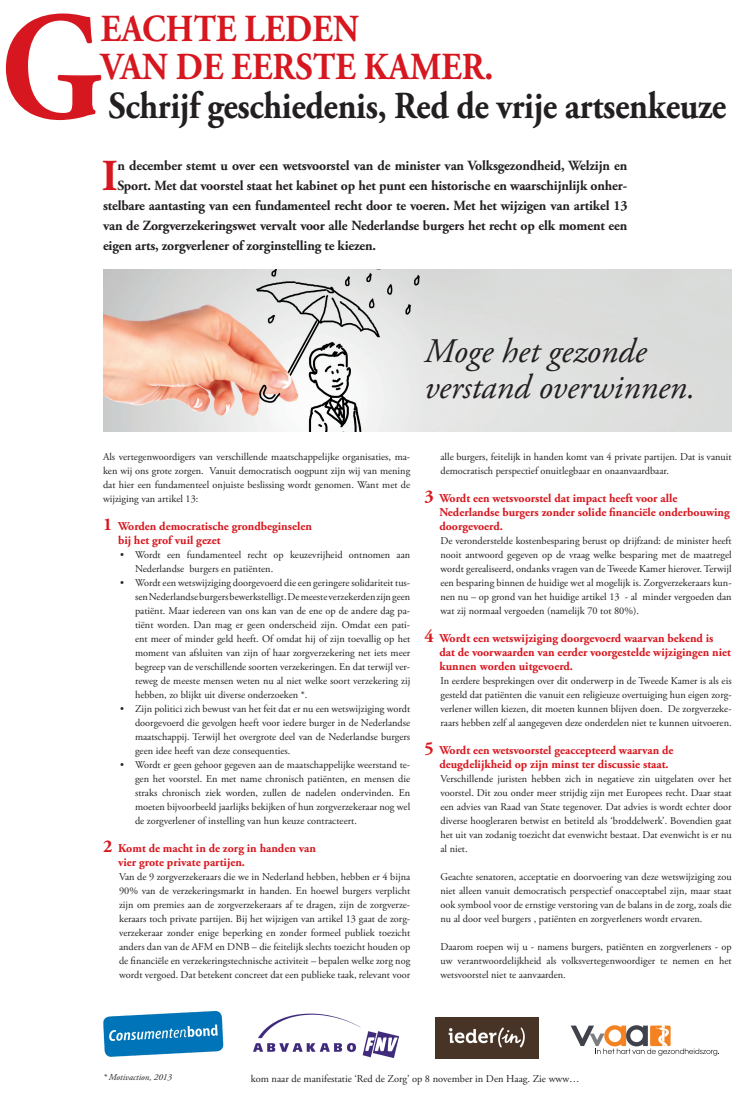
<style>
.page{position:relative;width:743px;height:1106px;background:#fff}
.page>*{position:absolute;margin:0;border:0;box-sizing:border-box;transform-origin:0 0}
.grote_kop{font:700 153.9px "Adobe Garamond Pro";color:#d7171f;scale:.9 1}
.lead{font:700 44.2px "Adobe Garamond Pro";color:#d7171f}
.grote_kop-2{font:700 38.2px/38.4px "Adobe Garamond Pro";letter-spacing:-.01em;color:#231f20;scale:.9 1}
.body{font:italic 34.4px "Adobe Garamond Pro";color:#231f20}
.lead-2{font:700 14px "Adobe Garamond Pro";letter-spacing:-.01em;color:#231f20}
.body-2{font:700 12px "Adobe Garamond Pro";color:#d7171f}
.body-3{font:10.4px/14px "Adobe Garamond Pro";color:#231f20;text-align:justify}
.body-4{font:italic 9px "Adobe Garamond Pro";color:#231f20}
.s1{color:#d7171f}
.s2{font-size:18px}
</style>
<div class="page">
<img style="left:103px;top:269px;width:628px;height:162px">
<img style="left:103px;top:1011px;width:121px;height:46px">
<svg style="left:570px;top:1025px;width:149px;height:30px"></svg>
<img style="left:254px;top:1013px;width:145px;height:44px">
<img style="left:435px;top:1017px;width:104px;height:41px">
<p class="grote_kop" style="left:0;top:-21px;width:114px">G</p>
<p class="grote_kop-2" style="left:101px;top:10px;width:696px"><span class="s1">EACHTE LEDEN<br>VAN DE EERSTE KAMER.<br></span>Schrijf geschiedenis, Red de vrije artsenkeuze</p>
<p class="lead" style="left:102px;top:150px;width:18px">I</p>
<p class="lead-2" style="left:117px;top:157px;width:511px">n december stemt u over een wetsvoorstel van de minister van Volksgezondheid, Welzijn en</p>
<p class="lead-2" style="left:117px;top:177px;width:511px">Sport. Met dat voorstel staat het kabinet op het punt een historische en waarschijnlijk onher-</p>
<p class="lead-2" style="left:103px;top:197px;width:526px">stelbare aantasting van een fundamenteel recht door te voeren. Met het wijzigen van artikel 13</p>
<p class="lead-2" style="left:103px;top:217px;width:526px">van de Zorgverzekeringswet vervalt voor alle Nederlandse burgers het recht op elk moment een</p>
<p class="lead-2" style="left:103px;top:237px;width:275px">eigen arts, zorgverlener of zorginstelling te kiezen.</p>
<p class="body" style="left:424px;top:330px;width:223px">Moge het gezonde</p>
<p class="body" style="left:424px;top:366px;width:272px">verstand overwinnen.</p>
<p class="body-3" style="left:103px;top:450px;width:309px">Als vertegenwoordigers van verschillende maatschappelijke organisaties, ma&shy;ken wij ons grote zorgen. Vanuit democratisch oogpunt zijn wij van mening dat hier een fundamenteel onjuiste beslissing wordt genomen. Want met de wijziging van artikel 13:</p>
<p class="body-2" style="left:103px;top:519px;width:210px"><span class="s2">1</span> Worden democratische grondbeginselen</p>
<p class="body-2" style="left:118px;top:533px;width:104px">bij het grof vuil gezet</p>
<p class="body-3" style="left:135px;top:548px;width:277px;text-indent:-15px">• Wordt een fundamenteel recht op keuzevrijheid ontnomen aan<br>Nederlandse burgers en patiënten.</p>
<p class="body-3" style="left:135px;top:576px;width:277px;text-indent:-15px">• Wordt een wetswijziging doorgevoerd die een geringere solidariteit tus&shy;sen Nederlandse burgers bewerkstelligt. De meeste verzekerden zijn geen patiënt. Maar iedereen van ons kan van de ene op de andere dag pa&shy;tiënt worden. Dan mag er geen onderscheid zijn. Omdat een pati&shy;ënt meer of minder geld heeft. Of omdat hij of zijn toevallig op het moment van afsluiten van zijn of haar zorgverzekering net iets meer begreep van de verschillende soorten verzekeringen. En dat terwijl ver&shy;reweg de meeste mensen weten nu al niet welke soort verzekering zij hebben, zo blijkt uit diverse onderzoeken *.</p>
<p class="body-3" style="left:135px;top:702px;width:277px;text-indent:-15px">• Zijn politici zich bewust van het feit dat er nu een wetswijziging wordt doorgevoerd die gevolgen heeft voor iedere burger in de Nederlandse maatschappij. Terwijl het overgrote deel van de Nederlandse burgers geen idee heeft van deze consequenties.</p>
<p class="body-3" style="left:135px;top:758px;width:277px;text-indent:-15px">• Wordt er geen gehoor gegeven aan de maatschappelijke weerstand te&shy;gen het voorstel. En met name chronisch patiënten, en mensen die straks chronisch ziek worden, zullen de nadelen ondervinden. En moeten bijvoorbeeld jaarlijks bekijken of hun zorgverzekeraar nog wel de zorgverlener of instelling van hun keuze contracteert.</p>
<p class="body-2" style="left:103px;top:841px;width:214px"><span class="s2">2</span> Komt de macht in de zorg in handen van</p>
<p class="body-2" style="left:118px;top:855px;width:128px">vier grote private partijen.</p>
<p class="body-3" style="left:119px;top:870px;width:293px">Van de 9 zorgverzekeraars die we in Nederland hebben, hebben er 4 bijna 90% van de verzekeringsmarkt in handen. En hoewel burgers verplicht zijn om premies aan de zorgverzekeraars af te dragen, zijn de zorgverze&shy;keraars toch private partijen. Bij het wijzigen van artikel 13 gaat de zorg&shy;verzekeraar zonder enige beperking en zonder formeel publiek toezicht anders dan van de AFM en DNB – die feitelijk slechts toezicht houden op de financiële en verzekeringstechnische activiteit – bepalen welke zorg nog wordt vergoed. Dat betekent concreet dat een publieke taak, relevant voor</p>
<p class="body-3" style="left:440px;top:450px;width:293px">alle burgers, feitelijk in handen komt van 4 private partijen. Dat is vanuit democratisch perspectief onuitlegbaar en onaanvaardbaar.</p>
<p class="body-2" style="left:424px;top:491px;width:254px"><span class="s2">3</span> Wordt een wetsvoorstel dat impact heeft voor alle</p>
<p class="body-2" style="left:439px;top:505px;width:292px">Nederlandse burgers zonder solide financiële onderbouwing</p>
<p class="body-2" style="left:439px;top:519px;width:65px">doorgevoerd.</p>
<p class="body-3" style="left:440px;top:534px;width:293px">De veronderstelde kostenbesparing berust op drijfzand: de minister heeft nooit antwoord gegeven op de vraag welke besparing met de maatregel wordt gerealiseerd, ondanks vragen van de Tweede Kamer hierover. Terwijl een besparing binnen de huidige wet al mogelijk is. Zorgverzekeraars kun&shy;nen nu – op grond van het huidige artikel 13 - al minder vergoeden dan wat zij normaal vergoeden (namelijk 70 tot 80%).</p>
<p class="body-2" style="left:424px;top:631px;width:290px"><span class="s2">4</span> Wordt een wetswijziging doorgevoerd waarvan bekend is</p>
<p class="body-2" style="left:439px;top:645px;width:293px">dat de voorwaarden van eerder voorgestelde wijzigingen niet</p>
<p class="body-2" style="left:439px;top:659px;width:135px">kunnen worden uitgevoerd.</p>
<p class="body-3" style="left:440px;top:674px;width:293px">In eerdere besprekingen over dit onderwerp in de Tweede Kamer is als eis gesteld dat patiënten die vanuit een religieuze overtuiging hun eigen zorg&shy;verlener willen kiezen, dit moeten kunnen blijven doen. De zorgverzeke&shy;raars hebben zelf al aangegeven deze onderdelen niet te kunnen uitvoeren.</p>
<p class="body-2" style="left:424px;top:743px;width:251px"><span class="s2">5</span> Wordt een wetsvoorstel geaccepteerd waarvan de</p>
<p class="body-2" style="left:439px;top:757px;width:231px">deugdelijkheid op zijn minst ter discussie staat.</p>
<p class="body-3" style="left:440px;top:772px;width:293px">Verschillende juristen hebben zich in negatieve zin uitgelaten over het voorstel. Dit zou onder meer strijdig zijn met Europees recht. Daar staat een advies van Raad van State tegenover. Dat advies is wordt echter door diverse hoogleraren betwist en betiteld als ‘broddelwerk’. Bovendien gaat het uit van zodanig toezicht dat evenwicht bestaat. Dat evenwicht is er nu al niet.</p>
<p class="body-3" style="left:440px;top:870px;width:293px">Geachte senatoren, acceptatie en doorvoering van deze wetswijziging zou niet alleen vanuit democratisch perspectief onacceptabel zijn, maar staat ook symbool voor de ernstige verstoring van de balans in de zorg, zoals die nu al door veel burgers , patiënten en zorgverleners wordt ervaren.</p>
<p class="body-3" style="left:440px;top:940px;width:293px">Daarom roepen wij u - namens burgers, patiënten en zorgverleners - op uw verantwoordelijkheid als volksvertegenwoordiger te nemen en het wetsvoorstel niet te aanvaarden.</p>
<p class="body-4" style="left:103px;top:1072px;width:70px">* Motivaction, 2013</p>
<p class="body-3" style="left:251px;top:1072px;width:330px">kom naar de manifestatie ‘Red de Zorg’ op 8 november in Den Haag. Zie www…</p>
</div>
